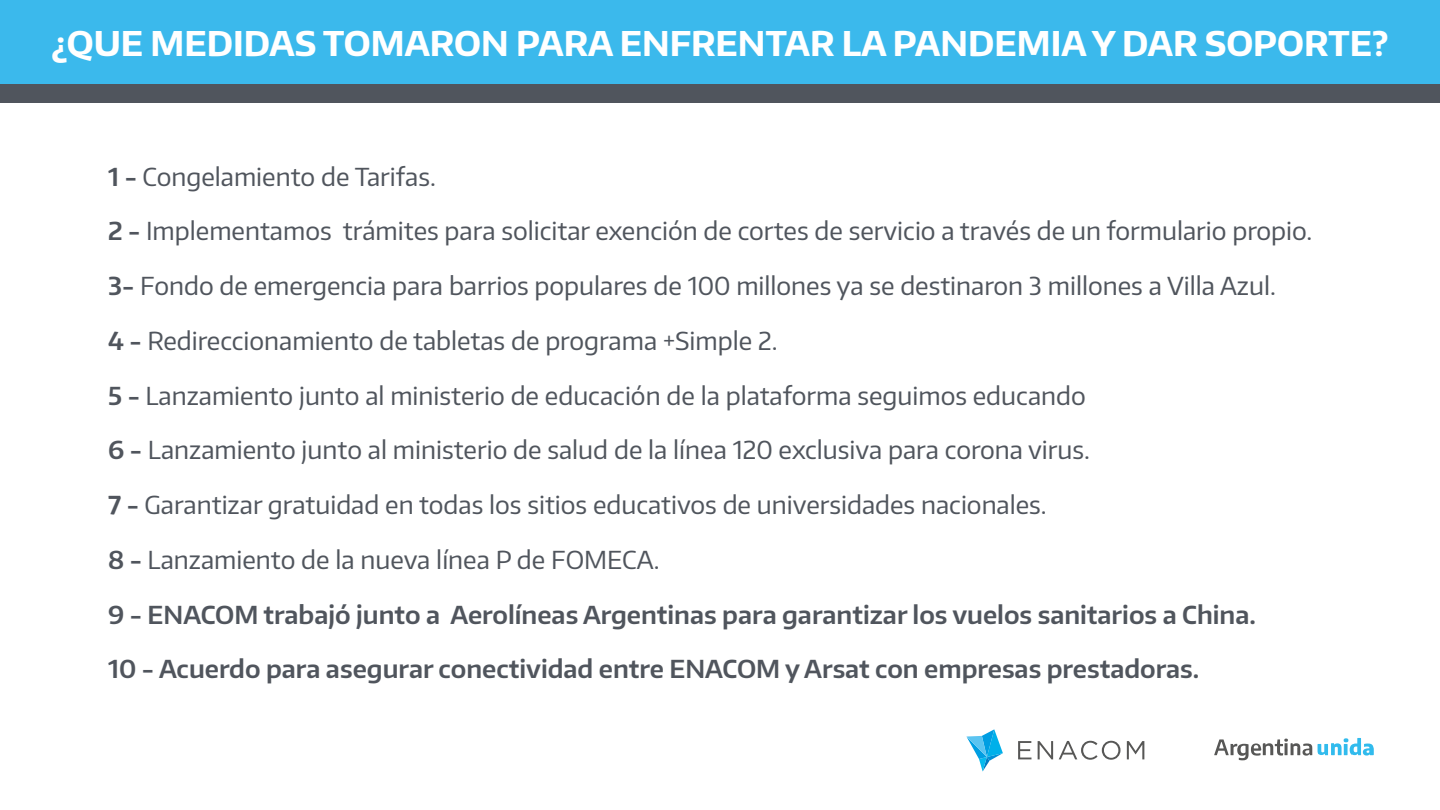
<style>
.page{position:relative;width:1440px;height:810px;background:#fff}
.page>*{position:absolute;margin:0;border:0;box-sizing:border-box;transform-origin:0 0}
.t1{font:700 34.05px "Encode Sans";color:#fff}
.t2{font:24.75px "Encode Sans";color:#50555d}
.t3{font:600 24.75px "Encode Sans";color:#50555d}
.s1{font-weight:600}
</style>
<div class="page">
<div style="left:0;top:0;width:1440px;height:94px;background:#3bb9ec"></div>
<div style="left:0;top:85px;width:1440px;height:18px;background:#50555d"></div>
<svg style="left:1214px;top:739px;width:98px;height:21px"></svg>
<svg style="left:1318px;top:738px;width:56px;height:18px"></svg>
<svg style="left:966px;top:729px;width:37px;height:42px"></svg>
<svg style="left:1018px;top:741px;width:13px;height:18px"></svg>
<svg style="left:1038px;top:741px;width:15px;height:18px"></svg>
<svg style="left:1059px;top:741px;width:62px;height:19px"></svg>
<svg style="left:1127px;top:741px;width:17px;height:18px"></svg>
<h1 class="t1" style="left:51px;top:21px;width:1339px">¿QUE MEDIDAS TOMARON PARA ENFRENTAR LA PANDEMIA Y DAR SOPORTE?</h1>
<p class="t2" style="left:108px;top:160px;width:329px"><span class="s1">1 -</span> Congelamiento de Tarifas.</p>
<p class="t2" style="left:108px;top:215px;width:1206px"><span class="s1">2 -</span> Implementamos trámites para solicitar exención de cortes de servicio a través de un formulario propio.</p>
<p class="t2" style="left:108px;top:270px;width:1169px"><span class="s1">3-</span> Fondo de emergencia para barrios populares de 100 millones ya se destinaron 3 millones a Villa Azul.</p>
<p class="t2" style="left:108px;top:324px;width:671px"><span class="s1">4 -</span> Redireccionamiento de tabletas de programa +Simple 2.</p>
<p class="t2" style="left:108px;top:379px;width:979px"><span class="s1">5 -</span> Lanzamiento junto al ministerio de educación de la plataforma seguimos educando</p>
<p class="t2" style="left:108px;top:434px;width:983px"><span class="s1">6 -</span> Lanzamiento junto al ministerio de salud de la línea 120 exclusiva para corona virus.</p>
<p class="t2" style="left:108px;top:489px;width:940px"><span class="s1">7 -</span> Garantizar gratuidad en todas los sitios educativos de universidades nacionales.</p>
<p class="t2" style="left:108px;top:543px;width:553px"><span class="s1">8 -</span> Lanzamiento de la nueva línea P de FOMECA.</p>
<p class="t3" style="left:108px;top:598px;width:1149px">9 - ENACOM trabajó junto a Aerolíneas Argentinas para garantizar los vuelos sanitarios a China.</p>
<p class="t3" style="left:108px;top:653px;width:1093px">10 - Acuerdo para asegurar conectividad entre ENACOM y Arsat con empresas prestadoras.</p>
</div>
